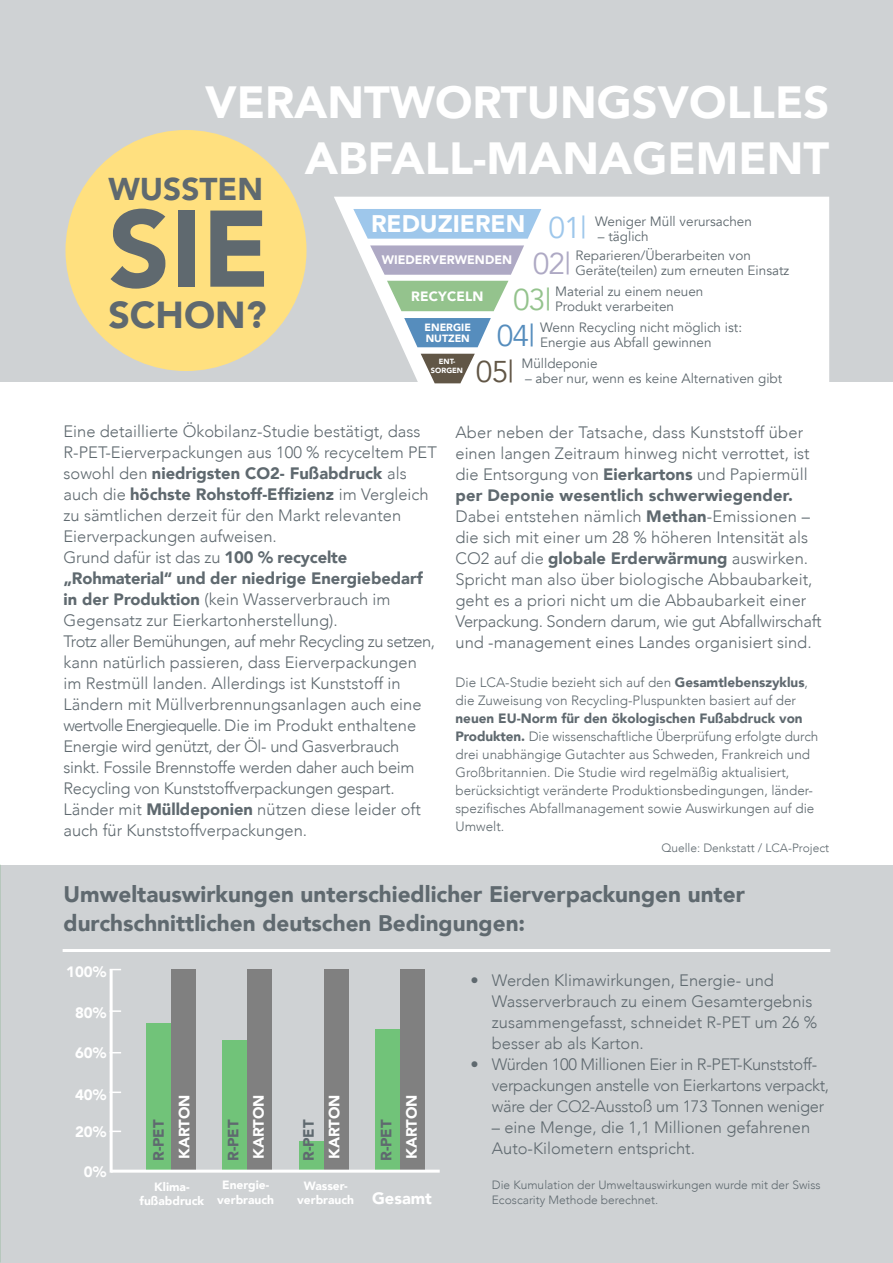
<style>
.page{position:relative;width:893px;height:1263px;background:#fff}
.page>*{position:absolute;margin:0;border:0;box-sizing:border-box;transform-origin:0 0}
.t1{font:900 107.55px "Avenir";color:#5f696f}
.t2{font:900 45px/55.5px "Avenir";color:#fff;text-align:right}
.t3{font:900 37.5px "Avenir";color:#5f696f}
.t4{font:900 31.5px "Avenir";color:#5f696f}
.t5{font:30px "Avenir";color:#9ec7eb}
.t6{font:30px "Avenir";color:#aea9c4}
.t7{font:30px "Avenir";color:#94c38d}
.t8{font:30px "Avenir";color:#568dbd}
.t9{font:30px "Avenir";color:#615646}
.t10{font:900 24px "Avenir";color:#fff}
.t11{font:900 22.5px/28.5px "Avenir";color:#5f696f}
.t12{font:300 16.5px/21px "Avenir";color:#5f696f}
.t13{font:300 16.5px/21px "Avenir";letter-spacing:-.02em;color:#5f696f}
.t14{font:900 15px "Avenir";color:#fff}
.t15{font:900 15px "Avenir";color:#5f696f}
.t16{font:300 13.5px/18px "Avenir";color:#5f696f}
.t17{font:13.5px/21px "Avenir";color:#5f696f}
.t18{font:900 13.5px "Avenir";letter-spacing:.01em;color:#fff}
.t19{font:900 12.3px "Avenir";color:#fff}
.t20{font:300 12px/15px "Avenir";color:#5f696f}
.t21{font:900 12px/14.2px "Avenir";color:#fff;text-align:center}
.t22{font:900 10.5px/11.2px "Avenir";color:#fff}
.t23{font:900 7.5px/9.3px "Avenir";color:#fff;text-align:center}
.s1{font-weight:900}
.s2{font-size:16.5px}
</style>
<div class="page">
<div style="left:0;top:0;width:893px;height:381px;background:#cfd2d4"></div>
<svg style="left:334px;top:197px;width:495px;height:187px;background:#f9fafa"></svg>
<div style="left:0;top:865px;width:893px;height:398px;background:#cfd2d4"></div>
<div style="left:65px;top:130px;width:241px;height:241px;background:#ffe07f;border-radius:50%"></div>
<hr style="left:63px;top:949px;width:767px;height:3px;background:#fff">
<svg style="left:353px;top:209px;width:188px;height:30px;background:#a6cbec"></svg>
<svg style="left:370px;top:245px;width:154px;height:30px;background:#b7b2ca"></svg>
<svg style="left:387px;top:281px;width:121px;height:30px;background:#a0ca9a"></svg>
<svg style="left:404px;top:318px;width:87px;height:29px;background:#709ec7"></svg>
<svg style="left:421px;top:354px;width:54px;height:29px;background:#8a8176"></svg>
<div style="left:171px;top:969px;width:24px;height:202px;background:#808080"></div>
<div style="left:247px;top:969px;width:25px;height:202px;background:#808080"></div>
<div style="left:324px;top:969px;width:24px;height:202px;background:#808080"></div>
<div style="left:400px;top:969px;width:25px;height:202px;background:#808080"></div>
<div style="left:375px;top:1030px;width:25px;height:141px;background:#71c379"></div>
<div style="left:299px;top:1141px;width:25px;height:30px;background:#71c379"></div>
<div style="left:222px;top:1040px;width:25px;height:131px;background:#71c379"></div>
<div style="left:146px;top:1023px;width:25px;height:148px;background:#71c379"></div>
<hr style="left:110px;top:969px;width:3px;height:203px;background:#fff">
<hr style="left:111px;top:1169px;width:329px;height:3px;background:#fff">
<svg style="left:113px;top:1010px;width:8px;height:2px"></svg>
<svg style="left:112px;top:1091px;width:9px;height:2px"></svg>
<svg style="left:112px;top:1130px;width:9px;height:2px"></svg>
<h2 class="t2" style="left:205px;top:74px;width:626px">VERANTWORTUNGSVOLLES<br>ABFALL-MANAGEMENT</h2>
<h3 class="t4" style="left:108px;top:162px;width:156px">WUSSTEN</h3>
<h1 class="t1" style="left:108px;top:157px;width:163px">SIE</h1>
<h3 class="t3" style="left:108px;top:283px;width:160px">SCHON?</h3>
<h3 class="t10" style="left:371px;top:203px;width:156px">REDUZIEREN</h3>
<p class="t19" style="left:382px;top:249px;width:132px">WIEDERVERWENDEN</p>
<p class="t18" style="left:411px;top:285px;width:74px">RECYCELN</p>
<p class="t22" style="left:424px;top:321px;width:48px">ENERGIE<br>NUTZEN</p>
<p class="t23" style="left:431px;top:357px;width:34px">ENT-<br>SORGEN</p>
<h3 class="t5" style="left:548px;top:209px;width:40px">01|</h3>
<h3 class="t6" style="left:533px;top:245px;width:40px">02|</h3>
<h3 class="t7" style="left:513px;top:281px;width:40px">03|</h3>
<h3 class="t8" style="left:497px;top:317px;width:40px">04|</h3>
<h3 class="t9" style="left:476px;top:353px;width:40px">05|</h3>
<p class="t17" style="left:595px;top:211px;width:158px">Weniger Müll verursachen</p>
<p class="t17" style="left:575px;top:226px;width:177px;line-height:19.5px;text-indent:23px">– täglich<br>Reparieren/Überarbeiten von</p>
<p class="t17" style="left:555px;top:260px;width:236px;text-indent:20px">Geräte(teilen) zum erneuten Einsatz<br>Material zu einem neuen</p>
<p class="t17" style="left:540px;top:296px;width:204px;text-indent:15px">Produkt verarbeiten<br>Wenn Recycling nicht möglich ist:</p>
<p class="t17" style="left:521px;top:332px;width:192px;text-indent:19px">Energie aus Abfall gewinnen<br>Mülldeponie</p>
<p class="t17" style="left:525px;top:368px;width:259px">– aber nur, wenn es keine Alternativen gibt</p>
<p class="t12" style="left:64px;top:421px;width:375px">Eine detaillierte Ökobilanz-Studie bestätigt, dass R-PET-Eierverpackungen aus 100 % recyceltem PET sowohl den <span class="s1">niedrigsten CO2- Fußabdruck</span> als auch die <span class="s1">höchste Rohstoff-Effizienz</span> im Vergleich zu sämtlichen derzeit für den Markt relevanten Eierverpackungen aufweisen.<br>Grund dafür ist das zu <span class="s1">100 % recycelte „Rohmaterial“ und der niedrige Energiebedarf in der Produktion</span> (kein Wasserverbrauch im Gegensatz zur Eierkartonherstellung).<br>Trotz aller Bemühungen, auf mehr Recycling zu setzen, kann natürlich passieren, dass Eierverpackungen im Restmüll landen. Allerdings ist Kunststoff in Ländern mit Müllverbrennungsanlagen auch eine wertvolle Energiequelle. Die im Produkt enthaltene Energie wird genützt, der Öl- und Gasverbrauch sinkt. Fossile Brennstoffe werden daher auch beim Recycling von Kunststoffverpackungen gespart.<br>Länder mit <span class="s1">Mülldeponien</span> nützen diese leider oft auch für Kunststoffverpackungen.</p>
<p class="t12" style="left:455px;top:422px;width:368px">Aber neben der Tatsache, dass Kunststoff über einen langen Zeitraum hinweg nicht verrottet, ist die Entsorgung von <span class="s1">Eierkartons</span> und Papiermüll <span class="s1">per Deponie wesentlich schwerwiegender.<br></span>Dabei entstehen nämlich <span class="s1">Methan</span>-Emissionen – die sich mit einer um 28 % höheren Intensität als CO2 auf die <span class="s1">globale Erderwärmung</span> auswirken.<br>Spricht man also über biologische Abbaubarkeit, geht es a priori nicht um die Abbaubarkeit einer Verpackung. Sondern darum, wie gut Abfallwirschaft und -management eines Landes organisiert sind.</p>
<p class="t16" style="left:455px;top:673px;width:354px">Die LCA-Studie bezieht sich auf den <span class="s1">Gesamtlebenszyklus</span>, die Zuweisung von Recycling-Pluspunkten basiert auf der</p>
<p class="t16" style="left:455px;top:709px;width:364px"><span class="s1">neuen EU-Norm für den ökologischen Fußabdruck von Produkten.</span> Die wissenschaftliche Überprüfung erfolgte durch drei unabhängige Gutachter aus Schweden, Frankreich und Großbritannien. Die Studie wird regelmäßig aktualisiert, berücksichtigt veränderte Produktionsbedingungen, länder&shy;spezifisches Abfallmanagement sowie Auswirkungen auf die Umwelt.</p>
<p class="t20" style="left:661px;top:840px;width:169px">Quelle: Denkstatt / LCA-Project</p>
<h3 class="t11" style="left:64px;top:880px;width:683px">Umweltauswirkungen unterschiedlicher Eierverpackungen unter durchschnittlichen deutschen Bedingungen:</h3>
<p class="t12" style="left:492px;top:970px;width:327px;text-indent:-21px">• Werden Klimawirkungen, Energie- und Wasserverbrauch zu einem Gesamtergebnis zusammengefasst, schneidet R-PET um 26 % besser ab als Karton.</p>
<p class="t13" style="left:492px;top:1054px;width:339px;text-indent:-21px">• Würden 100 Millionen Eier in R-PET-Kunststoff&shy;verpackungen anstelle von Eierkartons verpackt, wäre der CO2-Ausstoß um 173 Tonnen weniger</p>
<p class="t12" style="left:492px;top:1117px;width:320px">– eine Menge, die 1,1 Millionen gefahrenen<br>Auto-Kilometern entspricht.</p>
<p class="t20" style="left:492px;top:1177px;width:330px">Die Kumulation der Umweltauswirkungen wurde mit der Swiss<br>Ecoscarity Methode berechnet.</p>
<p class="t14" style="left:66px;top:959px;width:42px">100%</p>
<p class="t14" style="left:75px;top:1000px;width:33px">80%</p>
<p class="t14" style="left:75px;top:1040px;width:33px">60%</p>
<p class="t14" style="left:75px;top:1081px;width:33px">40%</p>
<p class="t14" style="left:171px;top:1159px;width:66px;rotate:-90deg">KARTON</p>
<p class="t21" style="left:140px;top:1179px;width:66px">Klima&shy;fußabdruck</p>
<p class="t21" style="left:217px;top:1178px;width:58px">Energie&shy;verbrauch</p>
<p class="t21" style="left:297px;top:1178px;width:136px;text-align:left;text-indent:7px">Wasser-<br>verbrauch <span class="s2">Gesamt</span></p>
<p class="t14" style="left:246px;top:1159px;width:66px;rotate:-90deg">KARTON</p>
<p class="t14" style="left:321px;top:1159px;width:66px;rotate:-90deg">KARTON</p>
<p class="t14" style="left:399px;top:1159px;width:66px;rotate:-90deg">KARTON</p>
<p class="t15" style="left:146px;top:1161px;width:43px;rotate:-90deg">R-PET</p>
<p class="t15" style="left:220px;top:1161px;width:43px;rotate:-90deg">R-PET</p>
<p class="t15" style="left:296px;top:1161px;width:43px;rotate:-90deg">R-PET</p>
<p class="t15" style="left:373px;top:1161px;width:43px;rotate:-90deg">R-PET</p>
<p class="t14" style="left:75px;top:1119px;width:33px">20%</p>
<p class="t14" style="left:84px;top:1159px;width:24px">0%</p>
</div>
